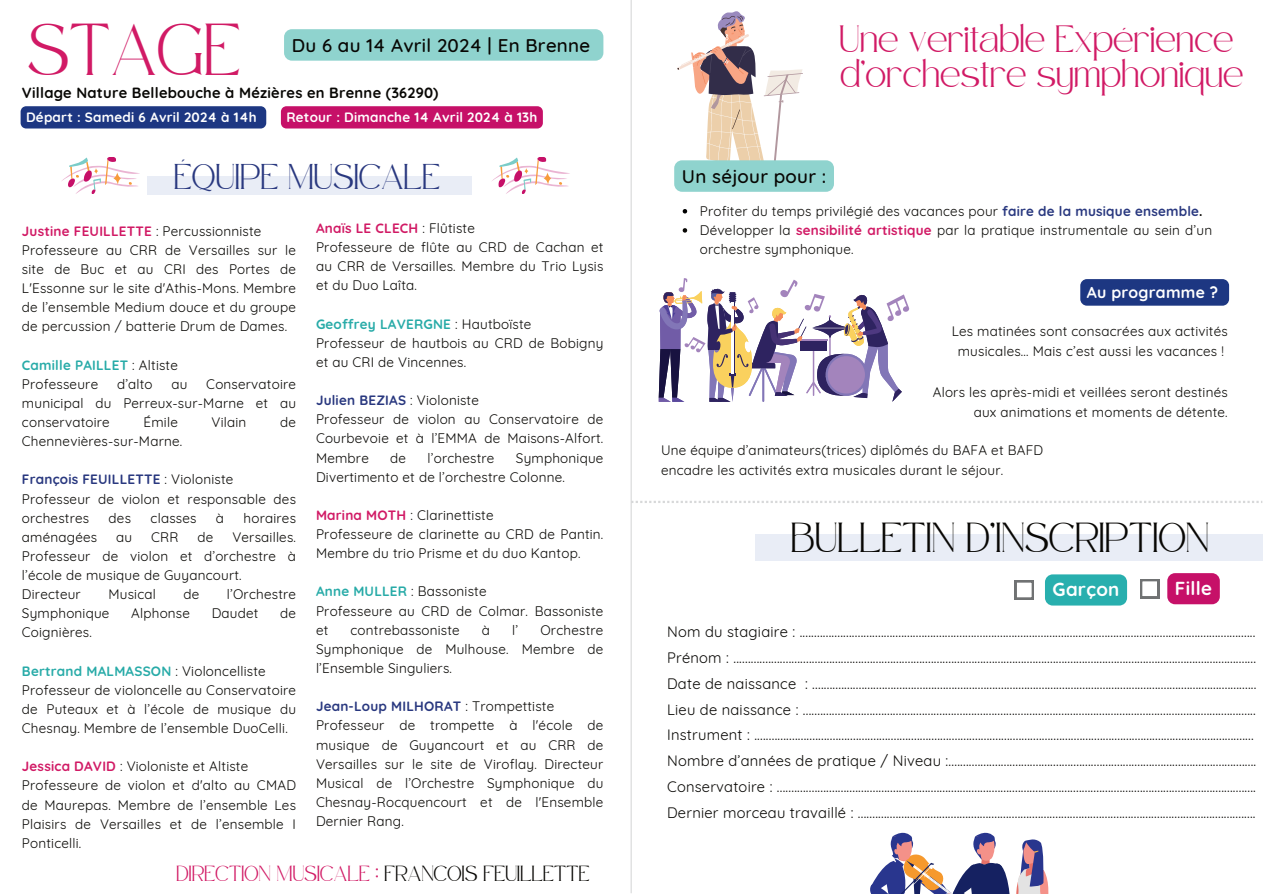
<style>
.page{position:relative;width:1263px;height:894px;background:#fff}
.page>*{position:absolute;margin:0;border:0;box-sizing:border-box;transform-origin:0 0}
.t1{font:35.85px "Safira March";letter-spacing:.015em;color:#d11a65}
.t2{font:20.55px "Safira March";letter-spacing:.015em;color:#080704}
.t3{font:500 18.75px "Quicksand";letter-spacing:.015em;color:#080704}
.t4{font:700 18.75px "Quicksand";letter-spacing:.015em;color:#fff}
.t5{font:18.6px/34.8px "Safira March";letter-spacing:.015em;color:#d11a65}
.t6{font:17.4px "Safira March";letter-spacing:.015em;color:#29387f}
.t7{font:700 15.75px "Quicksand";letter-spacing:.015em;color:#fff}
.t8{font:14.7px/25.8px "Quicksand";letter-spacing:.015em;color:#080704}
.t9{font:700 14.7px "Quicksand";letter-spacing:.015em;color:#080704}
.t10{font:13.5px/19px "Quicksand";letter-spacing:.015em;color:#080704}
.t11{font:700 13.5px "Quicksand";letter-spacing:.015em;color:#fff}
.t12{font:10.65px "Safira March";letter-spacing:.015em;color:#d11a65}
.s1{font-weight:700;color:#d11a65}
.s2{font-weight:700;color:#28aba8}
.s3{font-weight:700;color:#29387f}
.s4{color:#080704}
.s5{font-weight:700}
</style>
<div class="page">
<hr style="left:631px;top:0;width:1px;height:893px;background:#d7d8d9">
<svg style="left:492px;top:157px;width:78px;height:37px"></svg>
<svg style="left:870px;top:832px;width:179px;height:61px"></svg>
<svg style="left:632px;top:501px;width:630px;height:2px"></svg>
<svg style="left:1140px;top:579px;width:19px;height:19px"></svg>
<svg style="left:1015px;top:580px;width:19px;height:19px"></svg>
<div style="left:755px;top:534px;width:508px;height:27px;background:#e9edf6"></div>
<div style="left:284px;top:29px;width:319px;height:32px;background:#8fd3ce"></div>
<div style="left:21px;top:106px;width:245px;height:22px;background:#1d3782"></div>
<div style="left:281px;top:106px;width:262px;height:22px;background:#c61068"></div>
<div style="left:147px;top:176px;width:325px;height:18px;background:#e9edf6"></div>
<div style="left:1045px;top:574px;width:82px;height:31px;background:#28afae"></div>
<div style="left:1167px;top:573px;width:53px;height:31px;background:#c61068;border-radius:8px"></div>
<svg style="left:659px;top:278px;width:250px;height:123px"></svg>
<svg style="left:683px;top:209px;width:4px;height:4px"></svg>
<svg style="left:683px;top:228px;width:4px;height:4px"></svg>
<svg style="left:674px;top:11px;width:160px;height:181px"></svg>
<div style="left:1080px;top:279px;width:149px;height:26px;background:#1d3782;border-radius:7px"></div>
<svg style="left:62px;top:157px;width:78px;height:37px"></svg>
<h1 class="t1" style="left:28px;top:41px;width:214px">STAGE</h1>
<h3 class="t3" style="left:292px;top:30px;width:300px">Du 6 au 14 Avril 2024 | En Brenne</h3>
<p class="t9" style="left:22px;top:80px;width:418px">Village Nature Bellebouche à Mézières en Brenne (36290)</p>
<p class="t11" style="left:26px;top:106px;width:232px">Départ : Samedi 6 Avril 2024 à 14h</p>
<p class="t11" style="left:286px;top:106px;width:252px">Retour : Dimanche 14 Avril 2024 à 13h</p>
<p class="t6" style="left:174px;top:173px;width:267px">ÉQUIPE MUSICALE</p>
<p class="t10" style="left:22px;top:220px;width:276px"><span class="s1">Justi ne FEUILLETTE</span> : Percussionniste Professeure au CRR de Versailles sur le site de Buc et au CRI des Portes de L'Essonne sur le site d'Athis-Mons. Membre de l’ensemble Medium douce et du groupe de percussion / batterie Drum de Dames.</p>
<p class="t10" style="left:22px;top:354px;width:157px"><span class="s2">Camille PAILLET</span> : Altiste<br>Professeure</p>
<p class="t10" style="left:117px;top:373px;width:37px">d’alto</p>
<p class="t10" style="left:171px;top:373px;width:18px">au</p>
<p class="t10" style="left:22px;top:373px;width:276px;text-align:justify;text-indent:184px">Conservatoire municipal du Perreux-sur-Marne et au conservatoire</p>
<p class="t10" style="left:144px;top:411px;width:36px">Émile</p>
<p class="t10" style="left:212px;top:411px;width:36px">Vilain</p>
<p class="t10" style="left:280px;top:411px;width:17px">de</p>
<p class="t10" style="left:22px;top:430px;width:162px">Chennevières-sur-Marne.</p>
<p class="t10" style="left:22px;top:468px;width:276px"><span class="s3">François FEUILLETTE</span> : Violoniste<br>Professeur de violon et responsable des orchestres</p>
<p class="t10" style="left:109px;top:506px;width:24px">des</p>
<p class="t10" style="left:151px;top:506px;width:47px">classes</p>
<p class="t10" style="left:216px;top:506px;width:10px">à</p>
<p class="t10" style="left:244px;top:506px;width:54px">horaires</p>
<p class="t10" style="left:22px;top:526px;width:77px">aménagées</p>
<p class="t10" style="left:116px;top:526px;width:18px">au</p>
<p class="t10" style="left:151px;top:526px;width:29px">CRR</p>
<p class="t10" style="left:198px;top:526px;width:17px">de</p>
<p class="t10" style="left:22px;top:526px;width:276px;text-indent:210px">Versailles.<br>Professeur de violon et d’orchestre à l’école de musique de Guyancourt.<br>Directeur</p>
<p class="t10" style="left:108px;top:583px;width:49px">Musical</p>
<p class="t10" style="left:183px;top:583px;width:17px">de</p>
<p class="t10" style="left:227px;top:583px;width:71px">l’Orchestre</p>
<p class="t10" style="left:22px;top:602px;width:89px">Symphonique</p>
<p class="t10" style="left:131px;top:602px;width:60px">Alphonse</p>
<p class="t10" style="left:212px;top:602px;width:48px">Daudet</p>
<p class="t10" style="left:280px;top:602px;width:17px">de</p>
<p class="t10" style="left:22px;top:621px;width:71px">Coignières.</p>
<p class="t10" style="left:22px;top:659px;width:276px"><span class="s2">Bertrand MALMASSON</span> : Violoncelliste Professeur de violoncelle au Conservatoire de Puteaux et à l’école de musique du Chesnay. Membre de l’ensemble DuoCelli.</p>
<p class="t10" style="left:22px;top:755px;width:276px"><span class="s1">Jessica DAVID</span> : Violoniste et Altiste Professeure de violon et d'alto au CMAD de Maurepas. Membre de l’ensemble Les Plaisirs de Versailles et de l’ensemble I Ponticelli.</p>
<p class="t10" style="left:316px;top:217px;width:289px"><span class="s1">Anaïs LE CLECH</span> : Flûtiste<br>Professeure de flûte au CRD de Cachan et au CRR de Versailles. Membre du Trio Lysis et du Duo Laîta.</p>
<p class="t10" style="left:316px;top:313px;width:289px"><span class="s2">Geoffrey LAVERGNE</span> : Hautboïste<br>Professeur de hautbois au CRD de Bobigny et au CRI de Vincennes.</p>
<p class="t10" style="left:316px;top:389px;width:289px"><span class="s3">Julien BEZIAS</span> : Violoniste<br>Professeur de violon au Conservatoire de<br>Courbevoie et à l’EMMA de Maisons-Alfort.<br>Membre</p>
<p class="t10" style="left:316px;top:446px;width:289px;text-indent:200px">Symphonique<br>Divertimento et de l’orchestre Colonne.</p>
<p class="t10" style="left:316px;top:504px;width:289px"><span class="s1">Marina MOTH</span> : Clarinettiste<br>Professeure de clarinette au CRD de Pantin.<br>Membre du trio Prisme et du duo Kantop.</p>
<p class="t10" style="left:316px;top:580px;width:289px"><span class="s2">Anne MULLER</span> : Bassoniste<br>Professeure au CRD de Colmar. Bassoniste et</p>
<p class="t10" style="left:390px;top:446px;width:17px">de</p>
<p class="t10" style="left:428px;top:446px;width:68px">l’orchestre</p>
<p class="t10" style="left:316px;top:619px;width:289px;text-align:justify;text-indent:224px">Orchestre Symphonique de Mulhouse. Membre de l’Ensemble Singuliers.</p>
<p class="t10" style="left:316px;top:695px;width:289px"><span class="s3">Jean-Loup MILHORAT</span> : Trompettiste Professeur de trompette à l'école de musique de Guyancourt et au CRR de Versailles sur le site de Viroflay. Directeur Musical de l’Orchestre Symphonique du Chesnay-Rocquencourt et de l'Ensemble Dernier Rang.</p>
<p class="t10" style="left:350px;top:619px;width:111px">contrebassoniste</p>
<p class="t10" style="left:482px;top:619px;width:10px">à</p>
<p class="t10" style="left:512px;top:619px;width:7px">l’</p>
<p class="t12" style="left:176px;top:870px;width:415px">DIRECTION MUSICALE : <span class="s4">FRANCOIS FEUILLETTE</span></p>
<h3 class="t5" style="left:839px;top:28px;width:406px">Une veritable Expérience d’orchestre symphonique</h3>
<h3 class="t3" style="left:682px;top:161px;width:146px">Un séjour pour :</h3>
<p class="t10" style="left:700px;top:200px;width:514px">Profiter du temps privilégié des vacances pour <span class="s3">faire de la musique ensemble</span><span class="s5">.<br></span>Développer la <span class="s1">sensibilité artistique</span> par la pratique instrumentale au sein d’un orchestre symphonique.</p>
<p class="t7" style="left:1087px;top:279px;width:133px">Au programme ?</p>
<p class="t10" style="left:952px;top:320px;width:278px;line-height:20.2px;text-align:center">Les matinées sont consacrées aux activités musicales... Mais c’est aussi les vacances !</p>
<p class="t10" style="left:933px;top:380px;width:296px;line-height:20.2px;text-align:right">Alors les après-midi et veillées seront destinés aux animations et moments de détente.</p>
<p class="t10" style="left:661px;top:438px;width:384px;line-height:20.2px">Une équipe d’animateurs(trices) diplômés du BAFA et BAFD encadre les activités extra musicales durant le séjour.</p>
<h2 class="t2" style="left:791px;top:533px;width:420px">BULLETIN D’INSCRIPTION</h2>
<h3 class="t4" style="left:1053px;top:573px;width:68px">Garçon</h3>
<h3 class="t4" style="left:1175px;top:572px;width:39px">Fille</h3>
<p class="t8" style="left:667px;top:617px;width:591px">Nom du stagiaire : .............................................................................................................................................................<br>Prénom : ....................................................................................................................................................................................<br>Date de naissance : .........................................................................................................................................................<br>Lieu de naissance : ............................................................................................................................................................<br>Instrument : ............................................................................................................................................................................<br>Nombre d’années de pratique / Niveau :..........................................................................................................<br>Conservatoire : .....................................................................................................................................................................<br>Dernier morceau travaillé : .........................................................................................................................................</p>
</div>
